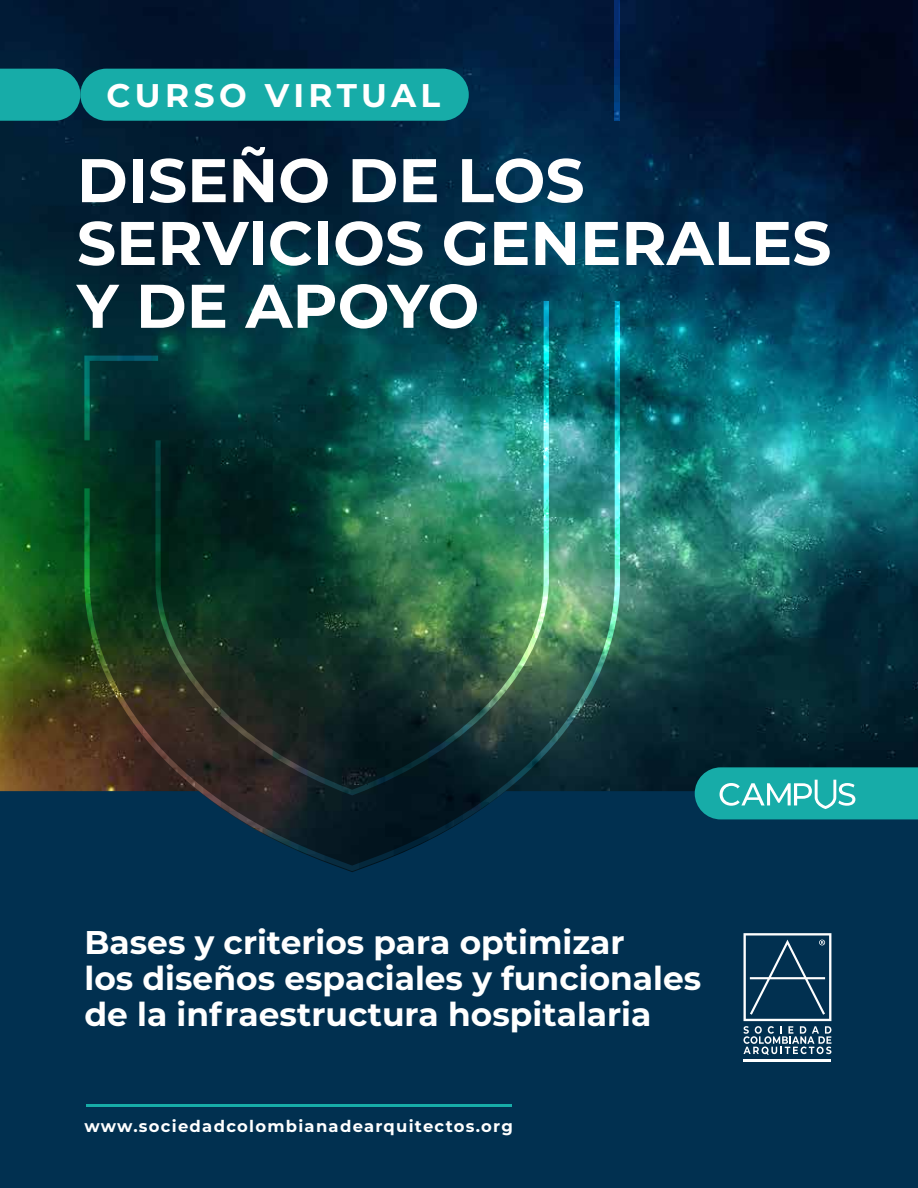
<style>
.page{position:relative;width:918px;height:1188px;background:#013050}
.page>*{position:absolute;margin:0;border:0;box-sizing:border-box;transform-origin:0 0}
.t1{font:700 61.5px/62.8px "Montserrat";color:#fff}
.t2{font:700 32.85px/35.8px "Montserrat";color:#fff}
.t3{font:700 32.7px "Montserrat";letter-spacing:.135em;color:#fff}
.t4{font:700 16.35px "Montserrat";letter-spacing:.075em;color:#fff}
</style>
<div class="page">
<img style="left:0;top:0;width:918px;height:872px">
<img style="left:84px;top:301px;width:536px;height:570px">
<svg style="left:84px;top:356px;width:71px;height:84px;background:#013435"></svg>
<img style="left:155px;top:301px;width:394px;height:494px">
<svg style="left:615px;top:0;width:5px;height:121px"></svg>
<div style="left:80px;top:69px;width:389px;height:52px;background:#17aca8;border-radius:26px"></div>
<svg style="left:0;top:69px;width:80px;height:52px;background:#15a2a0"></svg>
<hr style="left:743px;top:1059px;width:88px;height:2px;background:#fff">
<svg style="left:743px;top:933px;width:88px;height:122px"></svg>
<hr style="left:86px;top:1105px;width:426px;height:2px;background:#17aca8">
<svg style="left:695px;top:767px;width:223px;height:52px;background:#2bafac"></svg>
<p class="t3" style="left:107px;top:71px;width:335px">CURSO VIRTUAL</p>
<h1 class="t1" style="left:77px;top:146px;width:756px">DISEÑO DE LOS<br>SERVICIOS GENERALES<br>Y DE APOYO</h1>
<p class="t2" style="left:84px;top:923px;width:618px">Bases y criterios para optimizar<br>los diseños espaciales y funcionales de la infraestructura hospitalaria</p>
<p class="t4" style="left:84px;top:1115px;width:430px">www.sociedadcolombianadearquitectos.org</p>
</div>
